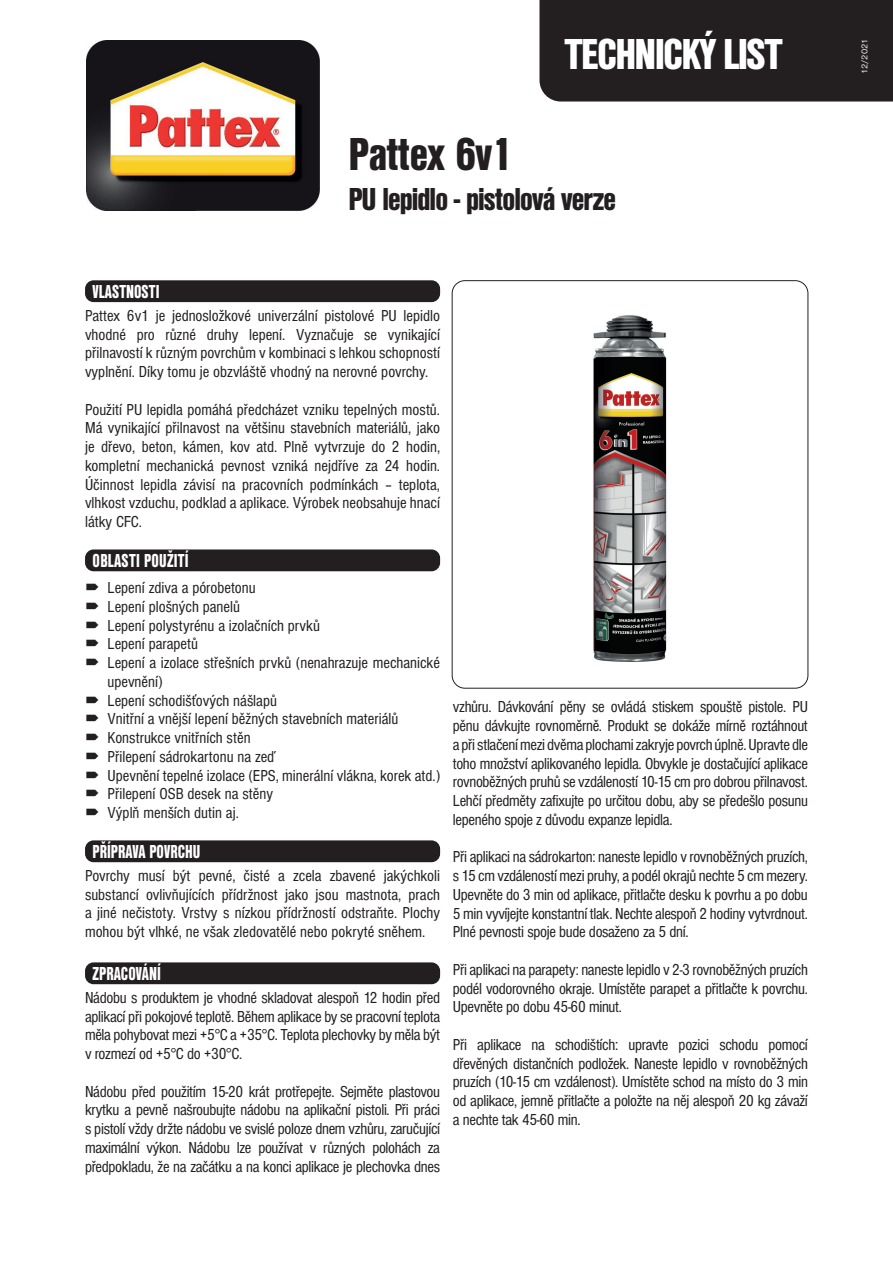
<style>
.page{position:relative;width:893px;height:1263px;background:#fff}
.page>*{position:absolute;margin:0;border:0;box-sizing:border-box;transform-origin:0 0}
.t1{font:48px "Nimbus Sans DOT Blac Cond";letter-spacing:-.01em;color:#231f20}
.t2{font:45px "Nimbus Sans DOT Blac Cond";letter-spacing:-.04em;color:#fff}
.t3{font:33px "Nimbus Sans DOT Blac Cond";letter-spacing:-.03em;color:#231f20}
.t4{font:19.5px "Nimbus Sans DOT Blac Cond";color:#fff;scale:.85 1}
.t5{font:condensed 16.5px/18.8px "Nimbus Sans DOT";color:#231f20;text-align:justify}
.t6{font:9px "Nimbus Sans DOT";letter-spacing:-.025em;color:#fff}
</style>
<div class="page">
<div style="left:539px;top:0;width:354px;height:102px;background:#231f20"></div>
<img style="left:87px;top:40px;width:233px;height:171px">
<div style="left:85px;top:280px;width:355px;height:22px;background:#231f20;border-radius:9px"></div>
<div style="left:85px;top:549px;width:355px;height:22px;background:#231f20;border-radius:9px"></div>
<div style="left:85px;top:840px;width:355px;height:22px;background:#231f20;border-radius:9px"></div>
<div style="left:85px;top:962px;width:355px;height:22px;background:#231f20;border-radius:9px"></div>
<div style="left:452px;top:280px;width:356px;height:409px;border:1px solid #231f20;border-radius:13px"></div>
<img style="left:593px;top:315px;width:74px;height:347px">
<h2 class="t2" style="left:564px;top:28px;width:220px">TECHNICKÝ LIST</h2>
<p class="t6" style="left:860px;top:74px;width:36px;rotate:-90deg">12/2021</p>
<h1 class="t1" style="left:348px;top:127px;width:166px">Pattex 6v1</h1>
<h3 class="t3" style="left:348px;top:180px;width:269px">PU lepidlo - pistolová verze</h3>
<p class="t4" style="left:93px;top:280px;width:80px">VLASTNOSTI</p>
<p class="t5" style="left:85px;top:306px;width:357px">Pattex 6v1 je jednosložkové univerzální pistolové PU lepidlo vhodné pro různé druhy lepení. Vyznačuje se vynikající přilnavostí k různým povrchům v kombinaci s lehkou schopností vyplnění. Díky tomu je obzvláště vhodný na nerovné povrchy.</p>
<p class="t5" style="left:85px;top:400px;width:357px">Použití PU lepidla pomáhá předcházet vzniku tepelných mostů.<br>Má vynikající přilnavost na většinu stavebních materiálů, jako je dřevo, beton, kámen, kov atd. Plně vytvrzuje do 2 hodin, kompletní mechanická pevnost vzniká nejdříve za 24 hodin.<br>Účinnost lepidla závisí na pracovních podmínkách – teplota, vlhkost vzduchu, podklad a aplikace. Výrobek neobsahuje hnací látky CFC.</p>
<p class="t4" style="left:93px;top:549px;width:115px">OBLASTI POUŽITÍ</p>
<p class="t5" style="left:108px;top:579px;width:334px;text-align:left">Lepení zdiva a pórobetonu<br>Lepení plošných panelů<br>Lepení polystyrénu a izolačních prvků<br>Lepení parapetů<br>Lepení a izolace střešních prvků (nenahrazuje mechanické upevnění)<br>Lepení schodišťových nášlapů<br>Vnitřní a vnější lepení běžných stavebních materiálů Konstrukce vnitřních stěn<br>Přilepení sádrokartonu na zeď<br>Upevnění tepelné izolace (EPS, minerální vlákna, korek atd.)<br>Přilepení OSB desek na stěny<br>Výplň menších dutin aj.</p>
<p class="t4" style="left:93px;top:840px;width:129px">PŘÍPRAVA POVRCHU</p>
<p class="t5" style="left:85px;top:866px;width:357px">Povrchy musí být pevné, čisté a zcela zbavené jakýchkoli substancí ovlivňujících přídržnost jako jsou mastnota, prach a jiné nečistoty. Vrstvy s nízkou přídržností odstraňte. Plochy mohou být vlhké, ne však zledovatělé nebo pokryté sněhem.</p>
<p class="t4" style="left:93px;top:962px;width:82px">ZPRACOVÁNÍ</p>
<p class="t5" style="left:85px;top:988px;width:357px">Nádobu s produktem je vhodné skladovat alespoň 12 hodin před aplikací při pokojové teplotě. Během aplikace by se pracovní teplota měla pohybovat mezi +5°C a +35°C. Teplota plechovky by měla být v rozmezí od +5°C do +30°C.</p>
<p class="t5" style="left:85px;top:1082px;width:357px">Nádobu před použitím 15-20 krát protřepejte. Sejměte plastovou krytku a pevně našroubujte nádobu na aplikační pistoli. Při práci s pistolí vždy držte nádobu ve svislé poloze dnem vzhůru, zaručující maximální výkon. Nádobu lze používat v různých polohách za předpokladu, že na začátku a na konci aplikace je plechovka dnes</p>
<p class="t5" style="left:453px;top:698px;width:357px">vzhůru. Dávkování pěny se ovládá stiskem spouště pistole. PU pěnu dávkujte rovnoměrně. Produkt se dokáže mírně roztáhnout a při stlačení mezi dvěma plochami zakryje povrch úplně. Upravte dle toho množství aplikovaného lepidla. Obvykle je dostačující aplikace rovnoběžných pruhů se vzdáleností 10-15 cm pro dobrou přilnavost.<br>Lehčí předměty zafixujte po určitou dobu, aby se předešlo posunu lepeného spoje z důvodu expanze lepidla.</p>
<p class="t5" style="left:453px;top:848px;width:357px">Při aplikaci na sádrokarton: naneste lepidlo v rovnoběžných pruzích, s 15 cm vzdáleností mezi pruhy, a podél okrajů nechte 5 cm mezery.<br>Upevněte do 3 min od aplikace, přitlačte desku k povrhu a po dobu 5 min vyvíjejte konstantní tlak. Nechte alespoň 2 hodiny vytvrdnout.<br>Plné pevnosti spoje bude dosaženo za 5 dní.</p>
<p class="t5" style="left:453px;top:960px;width:357px">Při aplikaci na parapety: naneste lepidlo v 2-3 rovnoběžných pruzích podél vodorovného okraje. Umístěte parapet a přitlačte k povrchu.<br>Upevněte po dobu 45-60 minut.</p>
<p class="t5" style="left:453px;top:1035px;width:357px">Při aplikace na schodištích: upravte pozici schodu pomocí dřevěných distančních podložek. Naneste lepidlo v rovnoběžných pruzích (10-15 cm vzdálenost). Umístěte schod na místo do 3 min od aplikace, jemně přitlačte a položte na něj alespoň 20 kg závaží a nechte tak 45-60 min.</p>
</div>
